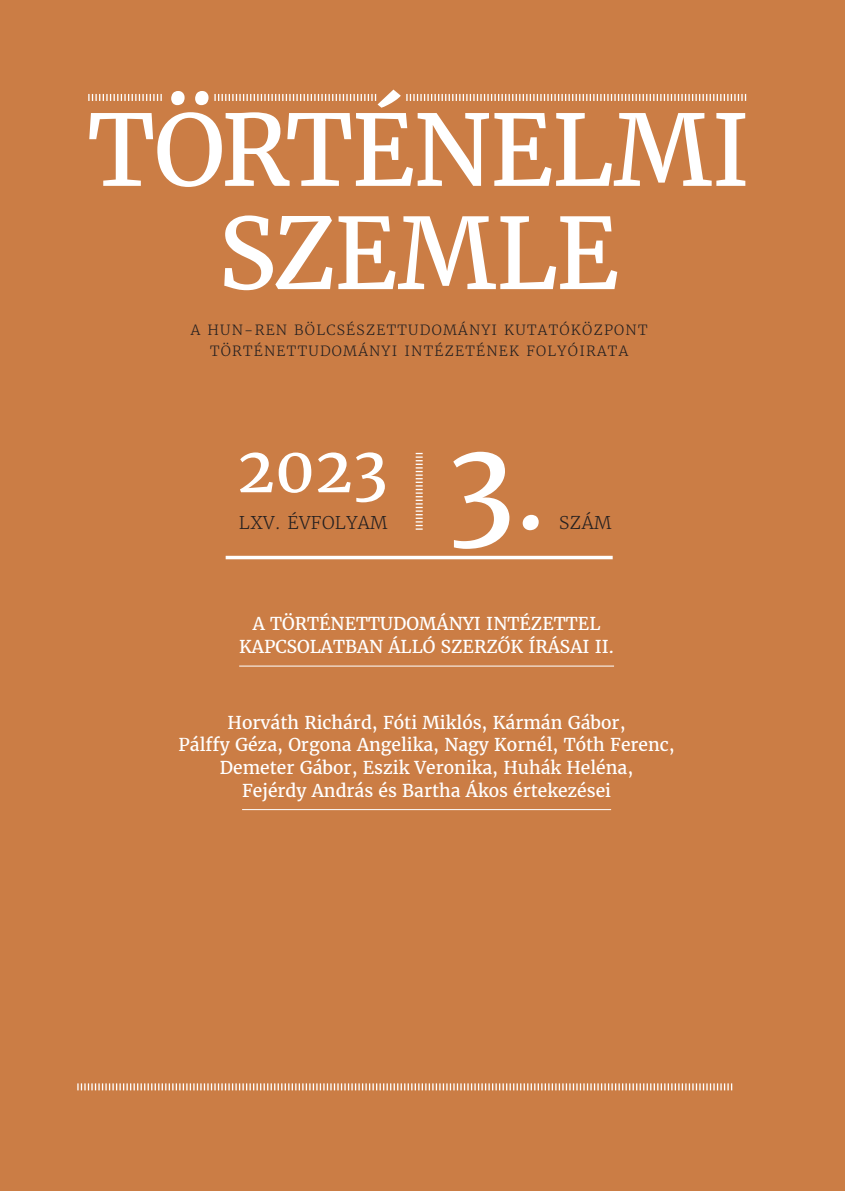
<style>
.page{position:relative;width:845px;height:1191px;background:#cb7d45}
.page>*{position:absolute;margin:0;border:0;box-sizing:border-box;transform-origin:0 0}
.t1{font:122.5px "Merriweather";color:#fff}
.t2{font:106.75px "Merriweather";color:#fff}
.t3{font:98px/103.2px "Merriweather";letter-spacing:-.025em;color:#fff;text-align:center}
.t4{font:63px "Merriweather";color:#fff}
.tartalom-alap{font:17.5px/22.8px "Merriweather";color:#fff;text-align:center}
.t5{font:300 17.5px "Merriweather";letter-spacing:.02em;color:#231f20}
.t6{font:300 14px/21px "Merriweather";letter-spacing:.09em;color:#231f20;text-align:center}
</style>
<div class="page">
<svg style="left:214px;top:94px;width:162px;height:7px"></svg>
<svg style="left:406px;top:94px;width:340px;height:7px"></svg>
<svg style="left:88px;top:94px;width:74px;height:7px"></svg>
<svg style="left:77px;top:1083px;width:655px;height:7px"></svg>
<hr style="left:239px;top:666px;width:375px;height:1px;background:#fff">
<hr style="left:242px;top:809px;width:369px;height:1px;background:#fff">
<hr style="left:226px;top:556px;width:387px;height:3px;background:#fff">
<svg style="left:416px;top:453px;width:7px;height:77px"></svg>
<p class="t3" style="left:88px;top:97px;width:664px">TÖRTÉNELMI<br>SZEMLE</p>
<p class="t6" style="left:191px;top:319px;width:458px">A HUN-REN BÖLCSÉSZETTUDOMÁNYI KUTATÓKÖZPONT<br>TÖRTÉNETTUDOMÁNYI INTÉZETÉNEK FOLYÓIRATA</p>
<p class="t4" style="left:237px;top:427px;width:152px">2023</p>
<p class="t5" style="left:239px;top:512px;width:150px">LXV. ÉVFOLYAM</p>
<p class="t1" style="left:447px;top:403px;width:70px">3</p>
<p class="t2" style="left:515px;top:419px;width:33px">.</p>
<p class="t5" style="left:559px;top:512px;width:53px">SZÁM</p>
<p class="tartalom-alap" style="left:239px;top:612px;width:376px">A TÖRTÉNETTUDOMÁNYI INTÉZETTEL<br>KAPCSOLATBAN ÁLLÓ SZERZŐK ÍRÁSAI II.</p>
<p class="tartalom-alap" style="left:179px;top:710px;width:497px">Horváth Richárd, Fóti Miklós, Kármán Gábor,<br>Pálffy Géza, Orgona Angelika, Nagy Kornél, Tóth Ferenc, Demeter Gábor, Eszik Veronika, Huhák Heléna,<br>Fejérdy András és Bartha Ákos értekezései</p>
</div>
